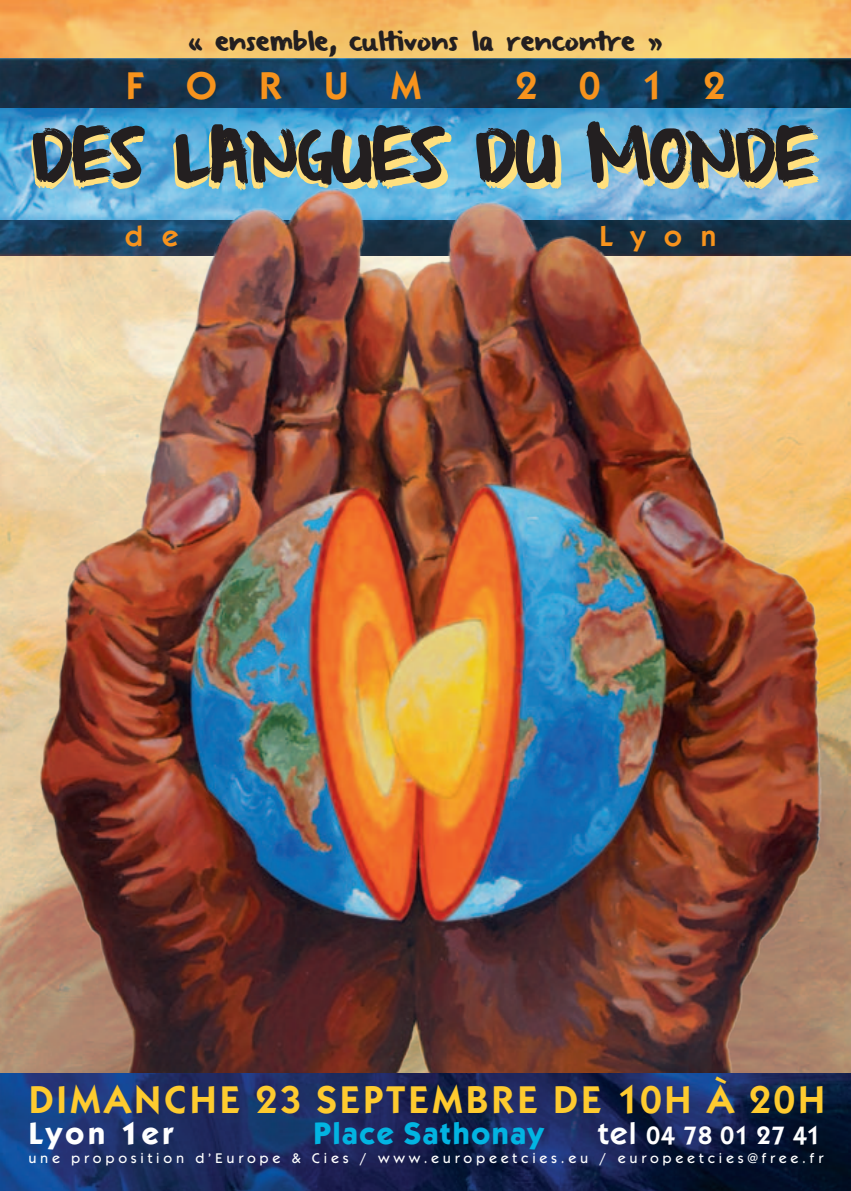
<style>
.page{position:relative;width:851px;height:1191px;background:#fff}
.page>*{position:absolute;margin:0;border:0;box-sizing:border-box;transform-origin:0 0}
.t1{font:65.4px "From Where You Are";letter-spacing:-.055em;color:#ffe07f;scale:.84 1}
.t2{font:600 40px "Kabel Itc T";letter-spacing:.06em;color:#fecb2f}
.t3{font:600 40px "Kabel Itc T";letter-spacing:1.035em;color:#f7931d}
.t4{font:700 32px "Kabel Itc T";letter-spacing:.03em;color:#02b4e2}
.t5{font:700 32px "Kabel Itc T";letter-spacing:.105em;color:#fff}
.t6{font:600 30px "Kabel Itc T";color:#f7931d}
.t7{font:600 26px "Kabel Itc T";letter-spacing:.015em;color:#fff}
.t8{font:22px "From Where You Are";letter-spacing:-.015em;color:#231f20}
.t9{font:500 14.4px "Kabel Itc T";letter-spacing:.26em;color:#fff}
.s1{font-family:"Childs Play Age Nine"}
.s2{font-size:32px}
</style>
<div class="page">
<img style="left:0;top:0;width:850px;height:58px">
<img style="left:0;top:107px;width:850px;height:72px">
<img style="left:0;top:179px;width:850px;height:894px">
<img style="left:0;top:1073px;width:850px;height:118px">
<img style="left:0;top:58px;width:850px;height:49px">
<svg style="left:295px;top:129px;width:38px;height:60px;background:#5f7b80"></svg>
<h3 class="t8" style="left:188px;top:31px;width:475px"><span class="s1">«</span> ensemble, cultivons la rencontre <span class="s1">»</span></h3>
<h2 class="t3" style="left:126px;top:62px;width:298px">FORUM</h2>
<h2 class="t3" style="left:515px;top:62px;width:211px">2012</h2>
<h1 class="t1" style="left:29px;top:128px;width:319px">Des Lan</h1>
<h1 class="t1" style="left:336px;top:128px;width:578px">ues Du Monde</h1>
<h3 class="t6" style="left:125px;top:218px;width:55px">D E</h3>
<h3 class="t6" style="left:599px;top:218px;width:119px">LYON</h3>
<h2 class="t2" style="left:28px;top:1075px;width:798px">DIMANCHE 23 SEPTEMBRE DE 10H À 20H</h2>
<h3 class="t5" style="left:28px;top:1113px;width:147px">Lyon 1er</h3>
<h3 class="t4" style="left:313px;top:1113px;width:233px">Place Sathonay</h3>
<h3 class="t7" style="left:598px;top:1120px;width:224px"><span class="s2">TEL</span> 04 78 01 27 41</h3>
<p class="t9" style="left:28px;top:1149px;width:796px">une proposition d’Europe &amp; Cies / www.europeetcies.eu / europeetcies@free.fr</p>
</div>
